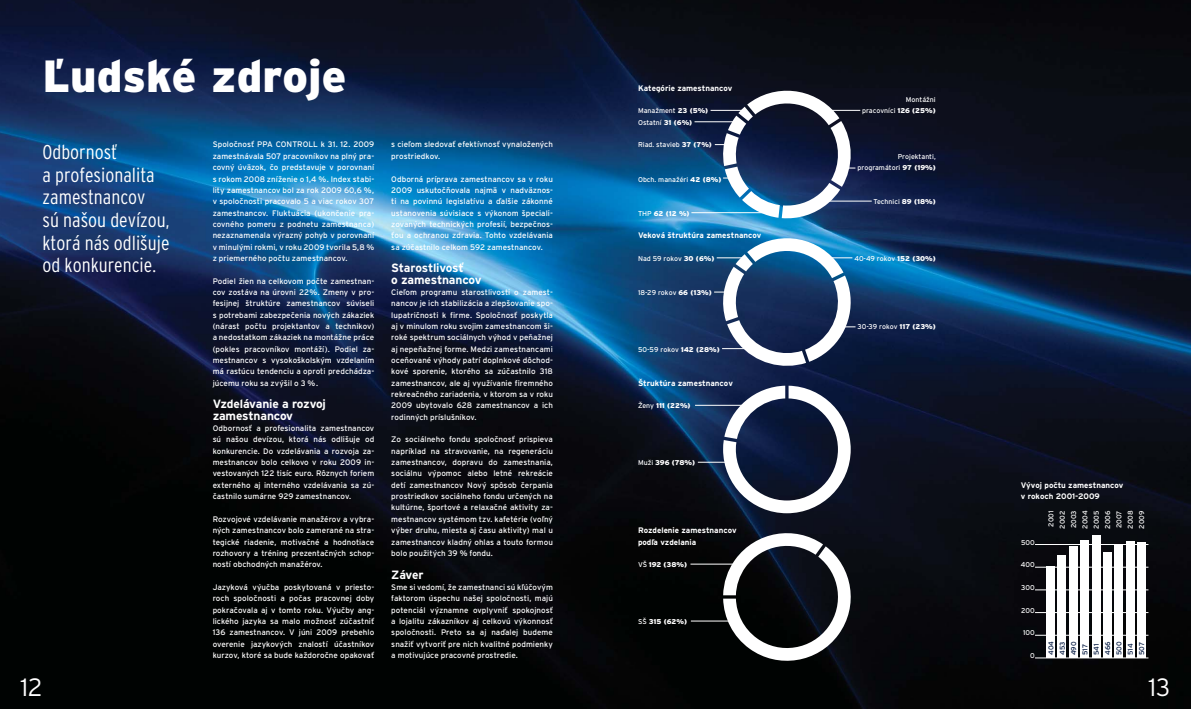
<style>
.page{position:relative;width:1191px;height:709px;background:#fff}
.page>*{position:absolute;margin:0;border:0;box-sizing:border-box;transform-origin:0 0}
.t1{font:900 45px "Interstate CE";color:#fff}
.t2{font:300 25px "Interstate CE";color:#fff}
.t3{font:300 condensed 20px/22.7px "Interstate CE";color:#fff}
.t4{font:700 12px/11.3px "Interstate CE";letter-spacing:-.02em;color:#fff}
.t5{font:8px/11.3px "Interstate CE";letter-spacing:.005em;color:#fff;text-align:justify}
.t6{font:700 8px/11.3px "Interstate CE";color:#fff}
.t7{font:7px/11.3px "Interstate CE";color:#fff;text-align:right}
.t8{font:900 7px "Interstate CE";color:#fff}
.t9{font:7px/11.3px "Interstate CE";color:#00163f}
.s1{font-weight:900}
.s2{font-weight:400}
</style>
<div class="page">
<img style="left:0;top:0;width:1191px;height:709px">
<hr style="left:695px;top:405px;width:48px;height:1px;background:#fff">
<svg style="left:698px;top:386px;width:152px;height:127px"></svg>
<svg style="left:723px;top:525px;width:136px;height:144px"></svg>
<hr style="left:690px;top:564px;width:53px;height:1px;background:#fff">
<hr style="left:691px;top:621px;width:43px;height:1px;background:#fff">
<svg style="left:714px;top:231px;width:142px;height:139px"></svg>
<hr style="left:710px;top:110px;width:33px;height:1px;background:#fff">
<hr style="left:829px;top:110px;width:31px;height:1px;background:#fff">
<hr style="left:823px;top:201px;width:48px;height:1px;background:#fff">
<hr style="left:694px;top:121px;width:41px;height:1px;background:#fff">
<svg style="left:715px;top:83px;width:140px;height:136px"></svg>
<hr style="left:691px;top:212px;width:74px;height:1px;background:#fff">
<hr style="left:1035px;top:544px;width:113px;height:1px;background:#fff">
<hr style="left:1035px;top:567px;width:113px;height:1px;background:#fff">
<hr style="left:1035px;top:589px;width:113px;height:1px;background:#fff">
<hr style="left:1035px;top:612px;width:113px;height:1px;background:#fff">
<hr style="left:1035px;top:635px;width:113px;height:1px;background:#fff">
<hr style="left:1035px;top:657px;width:113px;height:1px;background:#fff">
<div style="left:1057px;top:555px;width:9px;height:103px;background:#fff"></div>
<div style="left:1046px;top:566px;width:8px;height:92px;background:#fff"></div>
<div style="left:1069px;top:547px;width:8px;height:111px;background:#fff"></div>
<div style="left:1080px;top:540px;width:9px;height:118px;background:#fff"></div>
<div style="left:1091px;top:535px;width:9px;height:123px;background:#fff"></div>
<div style="left:1103px;top:552px;width:8px;height:106px;background:#fff"></div>
<div style="left:1114px;top:544px;width:9px;height:114px;background:#fff"></div>
<div style="left:1125px;top:541px;width:9px;height:117px;background:#fff"></div>
<div style="left:1137px;top:543px;width:8px;height:115px;background:#fff"></div>
<h1 class="t1" style="left:43px;top:59px;width:305px">Ľudské zdroje</h1>
<h3 class="t3" style="left:43px;top:142px;width:128px">Odbornosť<br>a profesionalita zamestnancov<br>sú našou devízou, ktorá nás odlišuje od konkurencie.</h3>
<p class="t5" style="left:213px;top:140px;width:163px">Spoločnosť PPA CONTROLL k 31. 12. 2009 zamestnávala 507 pracovníkov na plný pra&shy;covný úväzok, čo predstavuje v porovnaní s rokom 2008 zníženie o 1,4 %. Index stabi&shy;lity zamestnancov bol za rok 2009 60,6 %, v spoločnosti pracovalo 5 a viac rokov 307 zamestnancov. Fluktuácia (ukončenie pra&shy;covného pomeru z podnetu zamestnanca) nezaznamenala výrazný pohyb v porovnaní v minulými rokmi, v roku 2009 tvorila 5,8 % z priemerného počtu zamestnancov.</p>
<p class="t5" style="left:213px;top:276px;width:163px">Podiel žien na celkovom počte zamestnan&shy;cov zostáva na úrovni 22%. Zmeny v pro&shy;fesijnej štruktúre zamestnancov súviseli s potrebami zabezpečenia nových zákaziek (nárast počtu projektantov a technikov) a nedostatkom zákaziek na montážne práce (pokles pracovníkov montáží). Podiel za&shy;mestnancov s vysokoškolským vzdelaním má rastúcu tendenciu a oproti predchádza&shy;júcemu roku sa zvýšil o 3 %.</p>
<h3 class="t4" style="left:213px;top:399px;width:115px">Vzdelávanie a rozvoj zamestnancov</h3>
<p class="t5" style="left:213px;top:423px;width:163px">Odbornosť a profesionalita zamestnancov sú našou devízou, ktorá nás odlišuje od konkurencie. Do vzdelávania a rozvoja za&shy;mestnancov bolo celkovo v roku 2009 in&shy;vestovaných 122 tisíc euro. Rôznych foriem externého aj interného vzdelávania sa zú&shy;častnilo sumárne 929 zamestnancov.</p>
<p class="t5" style="left:213px;top:514px;width:163px">Rozvojové vzdelávanie manažérov a vybra&shy;ných zamestnancov bolo zamerané na stra&shy;tegické riadenie, motivačné a hodnotiace rozhovory a tréning prezentačných schop&shy;ností obchodných manažérov.</p>
<p class="t5" style="left:213px;top:582px;width:163px">Jazyková výučba poskytovaná v priesto&shy;roch spoločnosti a počas pracovnej doby pokračovala aj v tomto roku. Výučby ang&shy;lického jazyka sa malo možnosť zúčastniť 136 zamestnancov. V júni 2009 prebehlo overenie jazykových znalostí účastníkov kurzov, ktoré sa bude každoročne opakovať</p>
<p class="t5" style="left:391px;top:140px;width:163px">s cieľom sledovať efektívnosť vynaložených prostriedkov.</p>
<p class="t5" style="left:391px;top:174px;width:163px">Odborná príprava zamestnancov sa v roku 2009 uskutočňovala najmä v nadväznos&shy;ti na povinnú legislatívu a ďalšie zákonné ustanovenia súvisiace s výkonom špeciali&shy;zovaných technických profesií, bezpečnos&shy;ťou a ochranou zdravia. Tohto vzdelávania sa zúčastnilo celkom 592 zamestnancov.</p>
<h3 class="t4" style="left:391px;top:263px;width:92px">Starostlivosť<br>o zamestnancov</h3>
<p class="t5" style="left:391px;top:287px;width:163px">Cieľom programu starostlivosti o zamest&shy;nancov je ich stabilizácia a zlepšovanie spo&shy;lupatričnosti k firme. Spoločnosť poskytla aj v minulom roku svojim zamestnancom ši&shy;roké spektrum sociálnych výhod v peňažnej aj nepeňažnej forme. Medzi zamestnancami oceňované výhody patrí doplnkové dôchod&shy;kové sporenie, ktorého sa zúčastnilo 318 zamestnancov, ale aj využívanie firemného rekreačného zariadenia, v ktorom sa v roku 2009 ubytovalo 628 zamestnancov a ich rodinných príslušníkov.</p>
<p class="t5" style="left:391px;top:435px;width:163px">Zo sociálneho fondu spoločnosť prispieva napríklad na stravovanie, na regeneráciu zamestnancov, dopravu do zamestnania, sociálnu výpomoc alebo letné rekreácie detí zamestnancov Nový spôsob čerpania prostriedkov sociálneho fondu určených na kultúrne, športové a relaxačné aktivity za&shy;mestnancov systémom tzv. kafetérie (voľný výber druhu, miesta aj času aktivity) mal u zamestnancov kladný ohlas a touto formou bolo použitých 39 % fondu.</p>
<h3 class="t4" style="left:391px;top:569px;width:34px">Záver</h3>
<p class="t5" style="left:391px;top:582px;width:163px">Sme si vedomí, že zamestnanci sú kľúčovým faktorom úspechu našej spoločnosti, majú potenciál významne ovplyvniť spokojnosť a lojalitu zákazníkov aj celkovú výkonnosť spoločnosti. Preto sa aj naďalej budeme snažiť vytvoriť pre nich kvalitné podmienky a motivujúce pracovné prostredie.</p>
<p class="t6" style="left:638px;top:83px;width:96px">Kategórie zamestnancov</p>
<p class="t7" style="left:638px;top:106px;width:72px">Manažment <span class="s1">23 (5%)</span></p>
<p class="t7" style="left:862px;top:95px;width:75px">Montážni<br>pracovníci <span class="s1">126 (25%)</span></p>
<p class="t7" style="left:638px;top:117px;width:56px">Ostatní <span class="s1">31 (6%)</span></p>
<p class="t7" style="left:857px;top:151px;width:80px">Projektanti, programátori <span class="s1">97 (19%)</span></p>
<p class="t7" style="left:638px;top:140px;width:75px">Riad. stavieb <span class="s1">37 (7%)</span></p>
<p class="t7" style="left:638px;top:174px;width:85px">Obch. manažéri <span class="s1">42 (8%)</span></p>
<p class="t8" style="left:638px;top:210px;width:53px"><span class="s2">THP</span> 62 (12 %)</p>
<p class="t7" style="left:873px;top:197px;width:64px">Technici <span class="s1">89 (18%)</span></p>
<p class="t6" style="left:638px;top:230px;width:125px">Veková štruktúra zamestnancov</p>
<p class="t7" style="left:638px;top:253px;width:78px">Nad 59 rokov <span class="s1">30 (6%)</span></p>
<p class="t7" style="left:854px;top:253px;width:83px">40-49 rokov <span class="s1">152 (30%)</span></p>
<p class="t7" style="left:638px;top:287px;width:75px">18-29 rokov <span class="s1">66 (13%)</span></p>
<p class="t7" style="left:638px;top:344px;width:83px">50-59 rokov <span class="s1">142 (28%)</span></p>
<p class="t6" style="left:638px;top:378px;width:96px">Štruktúra zamestnancov</p>
<p class="t8" style="left:638px;top:403px;width:54px"><span class="s2">Ženy</span> 111 (22%)</p>
<p class="t8" style="left:638px;top:460px;width:59px"><span class="s2">Muži</span> 396 (78%)</p>
<p class="t6" style="left:638px;top:525px;width:100px">Rozdelenie zamestnancov podľa vzdelania</p>
<p class="t8" style="left:638px;top:562px;width:51px"><span class="s2">VŠ</span> 192 (38%)</p>
<p class="t8" style="left:638px;top:619px;width:51px"><span class="s2">SŠ</span> 315 (62%)</p>
<p class="t7" style="left:857px;top:322px;width:80px">30-39 rokov <span class="s1">117 (23%)</span></p>
<p class="t6" style="left:1020px;top:480px;width:104px">Vývoj počtu zamestnancov v rokoch 2001-2009</p>
<p class="t7" style="left:1021px;top:537px;width:15px">500</p>
<p class="t7" style="left:1020px;top:560px;width:15px">400</p>
<p class="t7" style="left:1021px;top:582px;width:15px">300</p>
<p class="t7" style="left:1021px;top:605px;width:15px">200</p>
<p class="t7" style="left:1023px;top:628px;width:13px">100</p>
<p class="t7" style="left:1030px;top:650px;width:6px">0</p>
<p class="t7" style="left:1046px;top:529px;width:20px;text-align:center;rotate:-90deg">2001<br>2002<br>2003<br>2004<br>2005<br>2006<br>2007<br>2008<br>2009</p>
<p class="t9" style="left:1046px;top:655px;width:15px;rotate:-90deg">404<br>453<br>490<br>517<br>541<br>466<br>500<br>514<br>507</p>
<h2 class="t2" style="left:20px;top:677px;width:24px">12</h2>
<h2 class="t2" style="left:1148px;top:677px;width:23px">13</h2>
</div>
